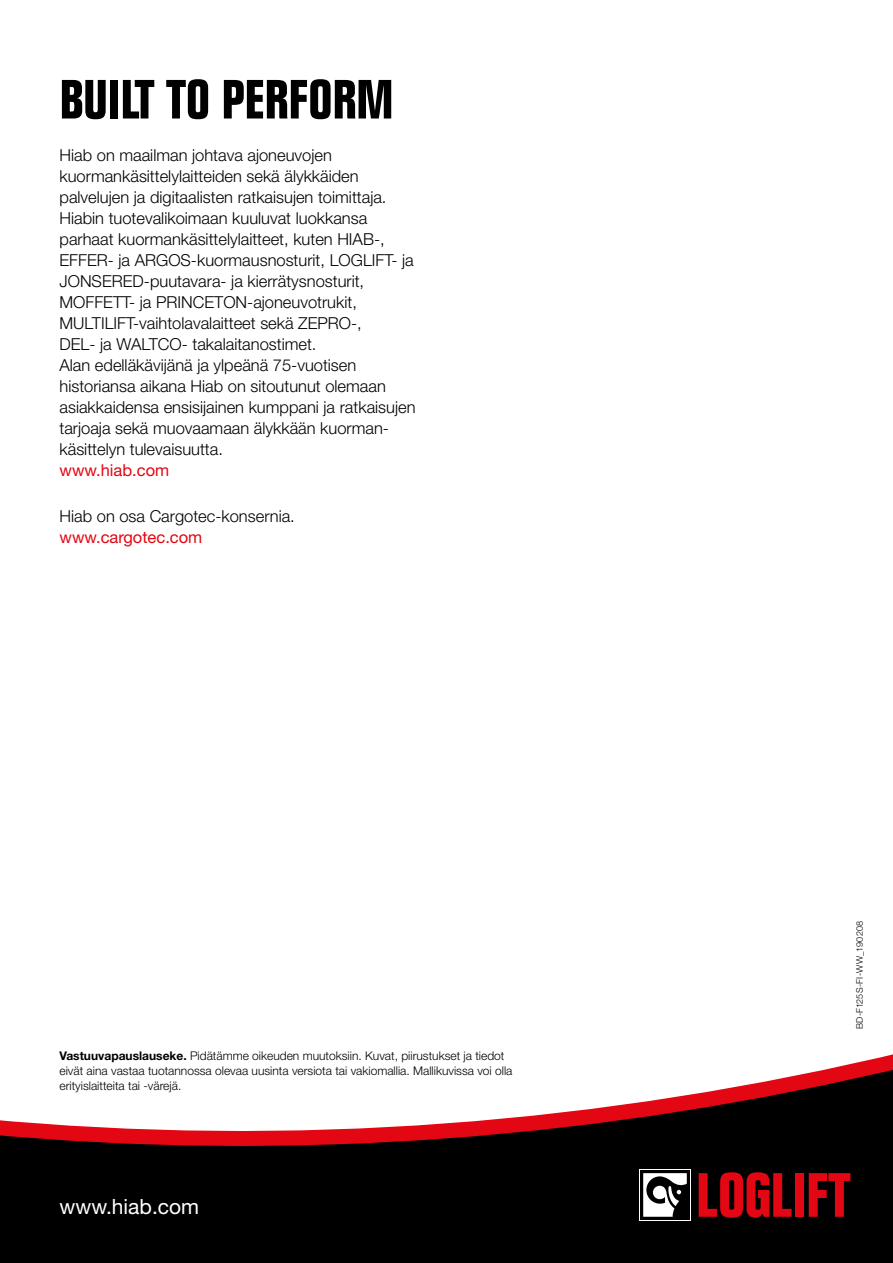
<style>
.page{position:relative;width:893px;height:1263px;background:#fff}
.page>*{position:absolute;margin:0;border:0;box-sizing:border-box;transform-origin:0 0}
.t1{font:700 condensed 54px "Folio Std";color:#000}
.t2{font:21px "Helvetica Neue LT Std";color:#fff}
.t3{font:300 16.5px/21px "Helvetica Neue LT Std";color:#000}
.t4{font:16.5px "Helvetica Neue LT Std";color:#e30613}
.t5{font:300 12px/14.7px "Helvetica Neue LT Std";color:#000}
.t6{font:300 9px "Helvetica Neue LT Std";letter-spacing:.025em;color:#000}
.s1{font-weight:700}
</style>
<div class="page">
<div style="left:0;top:1147px;width:893px;height:116px;background:#000"></div>
<svg style="left:0;top:1054px;width:893px;height:93px"></svg>
<div style="left:639px;top:1169px;width:51px;height:51px;background:#fff"></div>
<div style="left:640px;top:1170px;width:50px;height:50px;background:#000"></div>
<svg style="left:643px;top:1173px;width:44px;height:44px"></svg>
<svg style="left:699px;top:1172px;width:93px;height:45px;background:#89030b"></svg>
<div style="left:795px;top:1173px;width:8px;height:44px;background:#e30613"></div>
<svg style="left:809px;top:1173px;width:41px;height:44px;background:#7f030a"></svg>
<h1 class="t1" style="left:60px;top:70px;width:335px">BUILT TO PERFORM</h1>
<p class="t3" style="left:60px;top:144px;width:358px">Hiab on maailman johtava ajoneuvojen kuormankäsittelylaitteiden sekä älykkäiden palvelujen ja digitaalisten ratkaisujen toimittaja.<br>Hiabin tuotevalikoimaan kuuluvat luokkansa parhaat kuormankäsittelylaitteet, kuten HIAB-, EFFER- ja ARGOS-kuormausnosturit, LOGLIFT- ja JONSERED-puutavara- ja kierrätysnosturit, MOFFETT- ja PRINCETON-ajoneuvotrukit, MULTILIFT-vaihtolavalaitteet sekä ZEPRO-,<br>DEL- ja WALTCO- takalaitanostimet.<br>Alan edelläkävijänä ja ylpeänä 75-vuotisen historiansa aikana Hiab on sitoutunut olemaan asiakkaidensa ensisijainen kumppani ja ratkaisujen tarjoaja sekä muovaamaan älykkään kuorman&shy;käsittelyn tulevaisuutta.</p>
<p class="t4" style="left:60px;top:460px;width:111px">www.hiab.com</p>
<p class="t3" style="left:60px;top:505px;width:237px">Hiab on osa Cargotec-konsernia.</p>
<p class="t4" style="left:60px;top:527px;width:144px">www.cargotec.com</p>
<p class="t5" style="left:60px;top:1048px;width:454px"><span class="s1">Vastuuvapauslauseke.</span> Pidätämme oikeuden muutoksiin. Kuvat, piirustukset ja tiedot eivät aina vastaa tuotannossa olevaa uusinta versiota tai vakiomallia. Mallikuvissa voi olla erityislaitteita tai -värejä.</p>
<p class="t2" style="left:60px;top:1193px;width:141px">www.hiab.com</p>
<p class="t6" style="left:854px;top:1029px;width:110px;rotate:-90deg">BD-F125S-FI-WW_190208</p>
</div>
